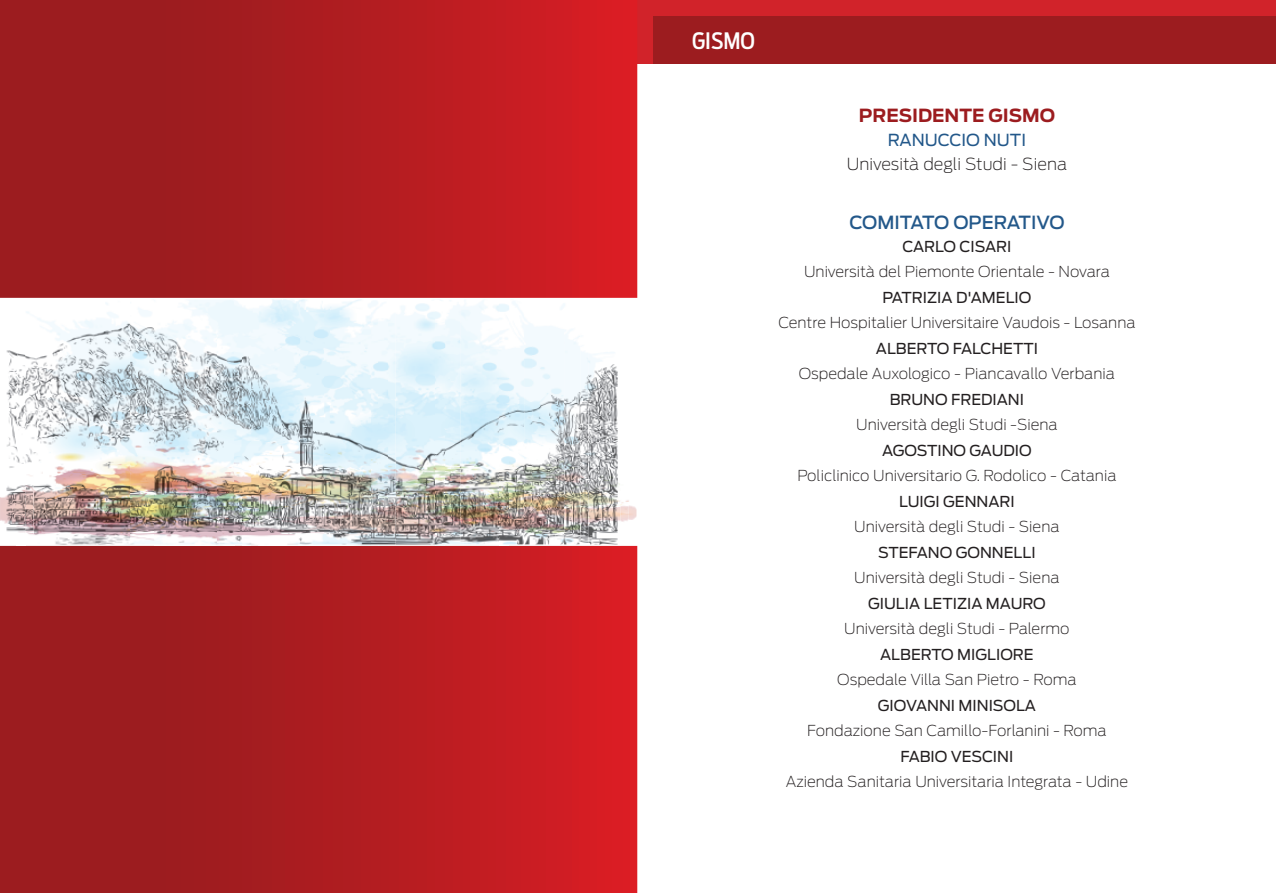
<style>
.page{position:relative;width:1276px;height:893px;background:#fff}
.page>*{position:absolute;margin:0;border:0;box-sizing:border-box;transform-origin:0 0}
.t1{font:500 22.5px "Antenna Cond";color:#fff}
.t2{font:500 18px "Antenna";color:#23588a}
.t3{font:700 18px "Antenna";color:#9c1c1f}
.t4{font:200 16.5px "Antenna";color:#231f20}
.t5{font:16.5px "Antenna";color:#23588a}
.t6{font:200 15px "Antenna";color:#231f20}
.t7{font:15px "Antenna";color:#231f20}
</style>
<div class="page">
<div style="left:633px;top:0;width:643px;height:64px;background:#d1232a"></div>
<div style="left:653px;top:16px;width:623px;height:48px;background:#9c1c1f"></div>
<svg style="left:0;top:0;width:637px;height:893px;background:#b11c20"></svg>
<img style="left:0;top:298px;width:637px;height:248px">
<h1 class="t1" style="left:692px;top:28px;width:65px">GISMO</h1>
<p class="t3" style="left:859px;top:105px;width:198px">PRESIDENTE GISMO</p>
<p class="t5" style="left:888px;top:130px;width:140px">RANUCCIO NUTI</p>
<p class="t4" style="left:847px;top:154px;width:222px">Univesità degli Studi - Siena</p>
<p class="t2" style="left:849px;top:212px;width:217px">COMITATO OPERATIVO</p>
<p class="t7" style="left:902px;top:237px;width:110px">CARLO CISARI</p>
<p class="t6" style="left:804px;top:263px;width:307px">Università del Piemonte Orientale - Novara</p>
<p class="t7" style="left:882px;top:288px;width:150px">PATRIZIA D'AMELIO</p>
<p class="t6" style="left:778px;top:314px;width:359px">Centre Hospitalier Universitaire Vaudois - Losanna</p>
<p class="t7" style="left:876px;top:339px;width:164px">ALBERTO FALCHETTI</p>
<p class="t6" style="left:799px;top:365px;width:318px">Ospedale Auxologico - Piancavallo Verbania</p>
<p class="t7" style="left:890px;top:390px;width:136px">BRUNO FREDIANI</p>
<p class="t6" style="left:856px;top:416px;width:203px">Università degli Studi -Siena</p>
<p class="t7" style="left:882px;top:441px;width:151px">AGOSTINO GAUDIO</p>
<p class="t6" style="left:797px;top:467px;width:321px">Policlinico Universitario G. Rodolico - Catania</p>
<p class="t7" style="left:899px;top:492px;width:117px">LUIGI GENNARI</p>
<p class="t6" style="left:854px;top:518px;width:207px">Università degli Studi - Siena</p>
<p class="t7" style="left:878px;top:543px;width:159px">STEFANO GONNELLI</p>
<p class="t6" style="left:854px;top:569px;width:207px">Università degli Studi - Siena</p>
<p class="t7" style="left:868px;top:594px;width:179px">GIULIA LETIZIA MAURO</p>
<p class="t6" style="left:844px;top:620px;width:227px">Università degli Studi - Palermo</p>
<p class="t7" style="left:880px;top:645px;width:155px">ALBERTO MIGLIORE</p>
<p class="t6" style="left:837px;top:671px;width:241px">Ospedale Villa San Pietro - Roma</p>
<p class="t7" style="left:878px;top:696px;width:160px">GIOVANNI MINISOLA</p>
<p class="t6" style="left:807px;top:722px;width:301px">Fondazione San Camillo-Forlanini - Roma</p>
<p class="t7" style="left:900px;top:747px;width:114px">FABIO VESCINI</p>
<p class="t6" style="left:786px;top:773px;width:344px">Azienda Sanitaria Universitaria Integrata - Udine</p>
</div>
